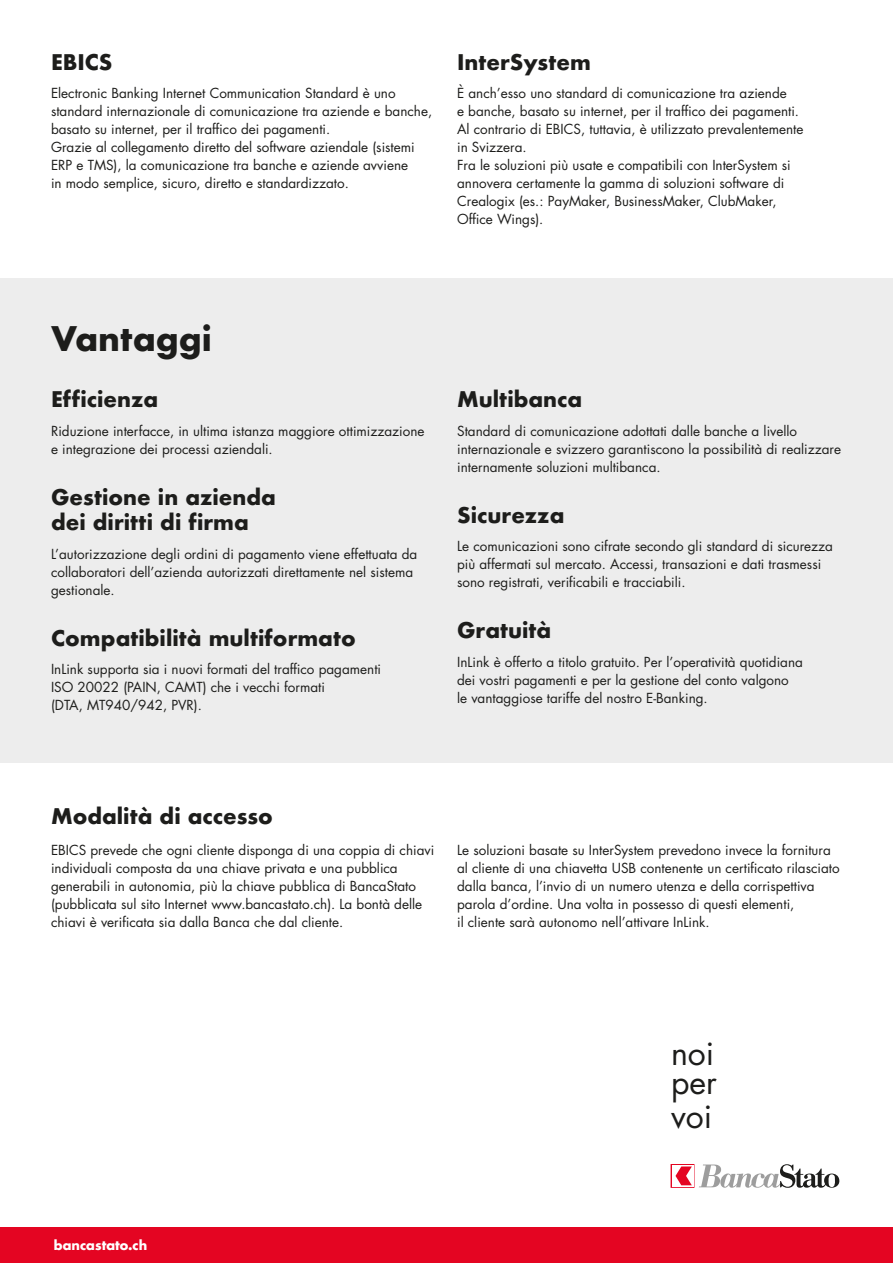
<style>
.page{position:relative;width:893px;height:1263px;background:#fff}
.page>*{position:absolute;margin:0;border:0;box-sizing:border-box;transform-origin:0 0}
.t1{font:700 33px "Futura";color:#1d1d1b}
.t2{font:32.1px/29.1px "Futura";color:#1d1d1b}
.Intro_h2{font:700 21px/25.5px "Futura";color:#1d1d1b}
.t3{font:13.5px/18px "Futura";color:#1d1d1b}
.t4{font:700 12.9px "Futura LT Pro";color:#fff}
</style>
<div class="page">
<div style="left:0;top:279px;width:893px;height:484px;background:#ededed"></div>
<div style="left:0;top:1227px;width:893px;height:36px;background:#e40522"></div>
<svg style="left:699px;top:1164px;width:140px;height:24px"></svg>
<div style="left:671px;top:1164px;width:23px;height:23px;border:1px solid #e40522"></div>
<div style="left:672px;top:1165px;width:21px;height:21px;background:#fff"></div>
<svg style="left:675px;top:1166px;width:17px;height:19px"></svg>
<p class="Intro_h2" style="left:51px;top:49px;width:63px">EBICS</p>
<p class="t3" style="left:51px;top:84px;width:383px">Electronic Banking Internet Communication Standard è uno standard internazionale di comunicazione tra aziende e banche, basato su internet, per il traffico dei pagamenti.<br>Grazie al collegamento diretto del software aziendale (sistemi ERP e TMS), la comunicazione tra banche e aziende avviene<br>in modo semplice, sicuro, diretto e standardizzato.</p>
<p class="Intro_h2" style="left:457px;top:49px;width:135px">InterSystem</p>
<p class="t3" style="left:457px;top:84px;width:348px">È anch’esso uno standard di comunicazione tra aziende<br>e banche, basato su internet, per il traffico dei pagamenti.<br>Al contrario di EBICS, tuttavia, è utilizzato prevalentemente in Svizzera.<br>Fra le soluzioni più usate e compatibili con InterSystem si annovera certamente la gamma di soluzioni software di Crealogix (es.: PayMaker, BusinessMaker, ClubMaker, Office Wings).</p>
<h1 class="t1" style="left:51px;top:315px;width:163px">Vantaggi</h1>
<p class="Intro_h2" style="left:51px;top:386px;width:109px">Efficienza</p>
<p class="t3" style="left:51px;top:421px;width:375px">Riduzione interfacce, in ultima istanza maggiore ottimizzazione e integrazione dei processi aziendali.</p>
<p class="Intro_h2" style="left:51px;top:484px;width:226px">Gestione in azienda dei diritti di firma</p>
<p class="t3" style="left:51px;top:544px;width:368px">L’autorizzazione degli ordini di pagamento viene effettuata da collaboratori dell’azienda autorizzati direttamente nel sistema gestionale.</p>
<p class="Intro_h2" style="left:51px;top:625px;width:306px">Compatibilità multiformato</p>
<p class="t3" style="left:51px;top:660px;width:332px">InLink supporta sia i nuovi formati del traffico pagamenti<br>ISO 20022 (PAIN, CAMT) che i vecchi formati<br>(DTA, MT940/942, PVR).</p>
<p class="Intro_h2" style="left:457px;top:386px;width:127px">Multibanca</p>
<p class="t3" style="left:457px;top:421px;width:386px">Standard di comunicazione adottati dalle banche a livello internazionale e svizzero garantiscono la possibilità di realizzare internamente soluzioni multibanca.</p>
<p class="Intro_h2" style="left:457px;top:502px;width:109px">Sicurezza</p>
<p class="t3" style="left:457px;top:537px;width:377px">Le comunicazioni sono cifrate secondo gli standard di sicurezza più affermati sul mercato. Accessi, transazioni e dati trasmessi sono registrati, verificabili e tracciabili.</p>
<p class="Intro_h2" style="left:457px;top:617px;width:96px">Gratuità</p>
<p class="t3" style="left:457px;top:653px;width:347px">InLink è offerto a titolo gratuito. Per l’operatività quotidiana dei vostri pagamenti e per la gestione del conto valgono<br>le vantaggiose tariffe del nostro E-Banking.</p>
<p class="Intro_h2" style="left:51px;top:804px;width:223px">Modalità di accesso</p>
<p class="t3" style="left:51px;top:841px;width:385px">EBICS prevede che ogni cliente disponga di una coppia di chiavi individuali composta da una chiave privata e una pubblica generabili in autonomia, più la chiave pubblica di BancaStato (pubblicata sul sito Internet www.bancastato.ch). La bontà delle chiavi è verificata sia dalla Banca che dal cliente.</p>
<p class="t3" style="left:457px;top:841px;width:384px">Le soluzioni basate su InterSystem prevedono invece la fornitura al cliente di una chiavetta USB contenente un certificato rilasciato dalla banca, l’invio di un numero utenza e della corrispettiva parola d’ordine. Una volta in possesso di questi elementi,<br>il cliente sarà autonomo nell’attivare InLink.</p>
<p class="t4" style="left:54px;top:1235px;width:95px">bancastato.ch</p>
<p class="t2" style="left:671px;top:1038px;width:47px">noi per</p>
<p class="t2" style="left:671px;top:1101px;width:43px">voi</p>
</div>
